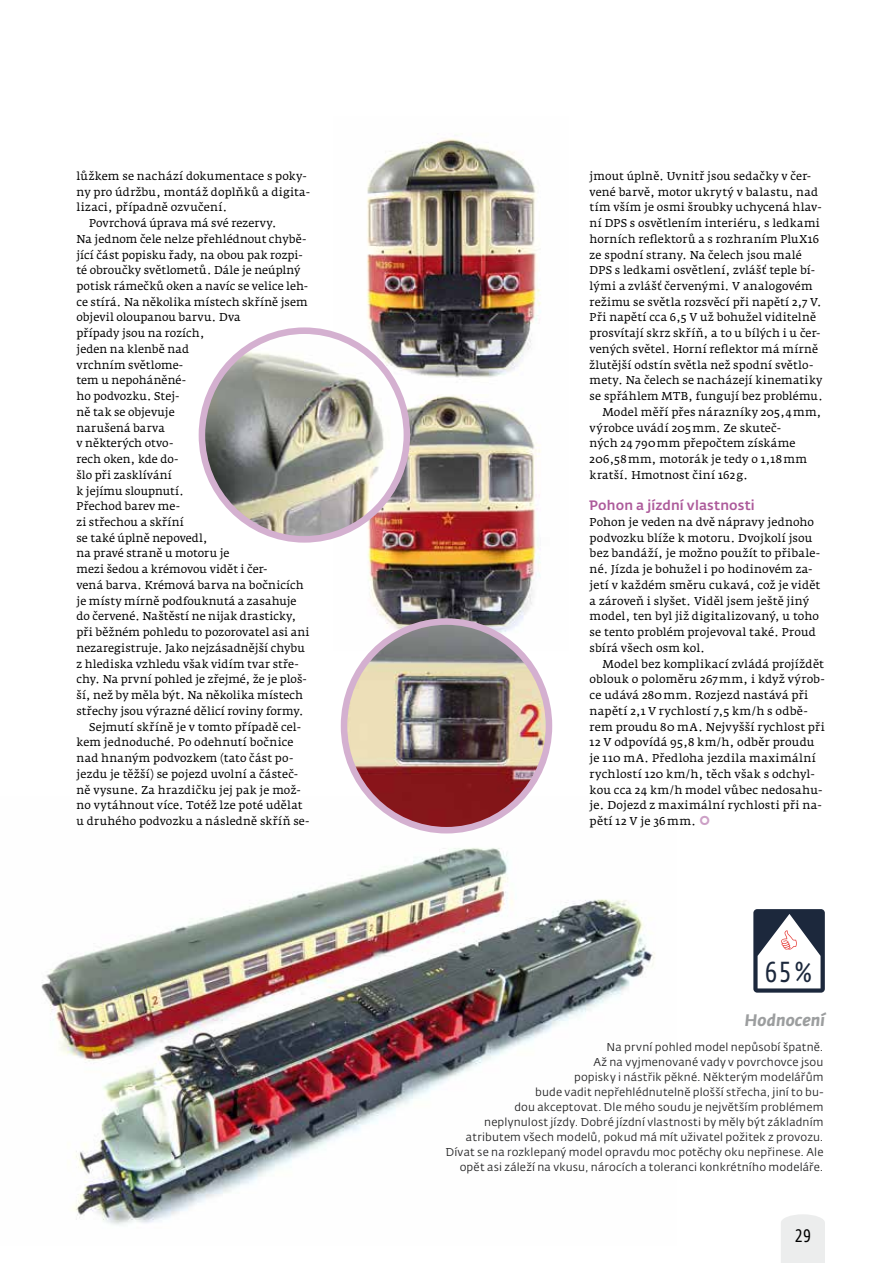
<style>
.page{position:relative;width:893px;height:1263px;background:#fff}
.page>*{position:absolute;margin:0;border:0;box-sizing:border-box;transform-origin:0 0}
.t1{font:28.65px "CD Fedra Cond Pro";color:#1c283c}
.t2{font:18px "CD Fedra Cond Pro";color:#000}
.t3{font:italic 700 16.5px "CD Fedra";letter-spacing:.01em;color:#9c9e9f}
.t4{font:500 13.5px "CD Fedra";letter-spacing:.01em;color:#ad5b9b}
.t5{font:11.25px/15.8px "Fedra Serif A Pro";letter-spacing:.015em;color:#000}
.t6{font:11.25px/15px "CD Fedra";letter-spacing:.015em;color:#282829;text-align:right}
.t7{font:11.25px "Fedra Serif A Pro";letter-spacing:-.005em;color:#000}
.s1{font-weight:500;font-size:15px;color:#cca0c6}
</style>
<div class="page">
<div style="left:781px;top:1214px;width:44px;height:49px;background:#eceded"></div>
<img style="left:41px;top:830px;width:614px;height:395px">
<div style="left:753px;top:909px;width:72px;height:84px;background:#1c283c;border-radius:4px"></div>
<svg style="left:758px;top:914px;width:62px;height:74px"></svg>
<img style="left:367px;top:395px;width:174px;height:226px">
<img style="left:367px;top:138px;width:174px;height:240px">
<img style="left:202px;top:331px;width:205px;height:208px">
<div style="left:199px;top:327px;width:211px;height:216px;border:7px solid #d4b0d0;border-radius:50%"></div>
<img style="left:344px;top:621px;width:203px;height:209px">
<div style="left:341px;top:618px;width:211px;height:215px;border:7px solid #d4b0d0;border-radius:50%"></div>
<p class="t5" style="left:77px;top:168px;width:232px">lůžkem se nachází dokumentace s poky-</p>
<p class="t5" style="left:77px;top:184px;width:235px">ny pro údržbu, montáž doplňků a digita-</p>
<p class="t5" style="left:77px;top:200px;width:152px">lizaci, případně ozvučení.</p>
<p class="t5" style="left:89px;top:215px;width:189px">Povrchová úprava má své rezervy.</p>
<p class="t5" style="left:77px;top:231px;width:231px">Na jednom čele nelze přehlédnout chybě-</p>
<p class="t5" style="left:77px;top:247px;width:228px">jící část popisku řady, na obou pak rozpi-</p>
<p class="t5" style="left:77px;top:262px;width:226px">té obroučky světlometů. Dále je neúplný</p>
<p class="t5" style="left:77px;top:278px;width:233px">potisk rámečků oken a navíc se velice leh-</p>
<p class="t5" style="left:77px;top:294px;width:233px">ce stírá. Na několika místech skříně jsem</p>
<p class="t5" style="left:77px;top:310px;width:166px">objevil oloupanou barvu. Dva</p>
<p class="t5" style="left:77px;top:325px;width:130px">případy jsou na rozích,</p>
<p class="t5" style="left:77px;top:341px;width:114px">jeden na klenbě nad</p>
<p class="t5" style="left:77px;top:357px;width:108px">vrchním světlome-</p>
<p class="t5" style="left:77px;top:373px;width:111px">tem u nepoháněné-</p>
<p class="t5" style="left:77px;top:388px;width:104px">ho podvozku. Stej-</p>
<p class="t5" style="left:77px;top:404px;width:100px">ně tak se objevuje</p>
<p class="t5" style="left:77px;top:420px;width:90px">narušená barva</p>
<p class="t5" style="left:77px;top:436px;width:98px">v některých otvo-</p>
<p class="t5" style="left:77px;top:451px;width:104px">rech oken, kde do-</p>
<p class="t5" style="left:77px;top:467px;width:97px">šlo při zasklívání</p>
<p class="t7" style="left:77px;top:484px;width:109px">k jejímu sloupnutí.</p>
<p class="t5" style="left:77px;top:498px;width:105px">Přechod barev me-</p>
<p class="t5" style="left:77px;top:514px;width:109px">zi střechou a skříní</p>
<p class="t5" style="left:77px;top:530px;width:133px">se také úplně nepovedl,</p>
<p class="t5" style="left:77px;top:546px;width:155px">na pravé straně u motoru je</p>
<p class="t5" style="left:77px;top:561px;width:192px">mezi šedou a krémovou vidět i čer-</p>
<p class="t5" style="left:77px;top:577px;width:229px">vená barva. Krémová barva na bočnicích</p>
<p class="t5" style="left:77px;top:593px;width:222px">je místy mírně podfouknutá a zasahuje</p>
<p class="t5" style="left:77px;top:609px;width:221px">do červené. Naštěstí ne nijak drasticky,</p>
<p class="t5" style="left:77px;top:624px;width:235px">při běžném pohledu to pozorovatel asi ani</p>
<p class="t5" style="left:77px;top:640px;width:230px">nezaregistruje. Jako nejzásadnější chybu</p>
<p class="t5" style="left:77px;top:656px;width:224px">z hlediska vzhledu však vidím tvar stře-</p>
<p class="t5" style="left:77px;top:672px;width:232px">chy. Na první pohled je zřejmé, že je ploš-</p>
<p class="t5" style="left:77px;top:687px;width:228px">ší, než by měla být. Na několika místech</p>
<p class="t5" style="left:77px;top:703px;width:229px">střechy jsou výrazné dělicí roviny formy.</p>
<p class="t5" style="left:89px;top:719px;width:213px">Sejmutí skříně je v tomto případě cel-</p>
<p class="t5" style="left:77px;top:734px;width:218px">kem jednoduché. Po odehnutí bočnice</p>
<p class="t5" style="left:77px;top:750px;width:218px">nad hnaným podvozkem (tato část po-</p>
<p class="t5" style="left:77px;top:766px;width:223px">jezdu je těžší) se pojezd uvolní a částeč-</p>
<p class="t5" style="left:77px;top:782px;width:226px">ně vysune. Za hrazdičku jej pak je mož-</p>
<p class="t5" style="left:77px;top:797px;width:227px">no vytáhnout více. Totéž lze poté udělat</p>
<p class="t5" style="left:77px;top:813px;width:234px">u druhého podvozku a následně skříň se-</p>
<p class="t5" style="left:590px;top:168px;width:223px">jmout úplně. Uvnitř jsou sedačky v čer-</p>
<p class="t5" style="left:590px;top:184px;width:230px">vené barvě, motor ukrytý v balastu, nad</p>
<p class="t5" style="left:590px;top:200px;width:233px">tím vším je osmi šroubky uchycená hlav-</p>
<p class="t5" style="left:590px;top:215px;width:232px">ní DPS s osvětlením interiéru, s ledkami</p>
<p class="t5" style="left:590px;top:231px;width:231px">horních reflektorů a s rozhraním PluX16</p>
<p class="t5" style="left:590px;top:247px;width:214px">ze spodní strany. Na čelech jsou malé</p>
<p class="t5" style="left:590px;top:262px;width:227px">DPS s ledkami osvětlení, zvlášť teple bí-</p>
<p class="t5" style="left:590px;top:278px;width:224px">lými a zvlášť červenými. V analogovém</p>
<p class="t5" style="left:590px;top:294px;width:234px">režimu se světla rozsvěcí při napětí 2,7 V.</p>
<p class="t5" style="left:590px;top:310px;width:228px">Při napětí cca 6,5 V už bohužel viditelně</p>
<p class="t5" style="left:590px;top:325px;width:232px">prosvítají skrz skříň, a to u bílých i u čer-</p>
<p class="t5" style="left:590px;top:341px;width:230px">vených světel. Horní reflektor má mírně</p>
<p class="t5" style="left:590px;top:357px;width:225px">žlutější odstín světla než spodní světlo-</p>
<p class="t5" style="left:590px;top:373px;width:234px">mety. Na čelech se nacházejí kinematiky</p>
<p class="t5" style="left:590px;top:388px;width:235px">se spřáhlem MTB, fungují bez problému.</p>
<p class="t5" style="left:602px;top:404px;width:221px">Model měří přes nárazníky 205,4mm,</p>
<p class="t5" style="left:590px;top:420px;width:193px">výrobce uvádí 205mm. Ze skuteč-</p>
<p class="t5" style="left:590px;top:436px;width:207px">ných 24 790mm přepočtem získáme</p>
<p class="t5" style="left:590px;top:451px;width:219px">206,58mm, motorák je tedy o 1,18mm</p>
<p class="t5" style="left:590px;top:467px;width:160px">kratší. Hmotnost činí 162g.</p>
<p class="t4" style="left:590px;top:497px;width:167px">Pohon a jízdní vlastnosti</p>
<p class="t5" style="left:590px;top:514px;width:232px">Pohon je veden na dvě nápravy jednoho podvozku blíže k motoru. Dvojkolí jsou bez bandáží, je možno použít to přibale&shy;né. Jízda je bohužel i po hodinovém za&shy;jetí v každém směru cukavá, což je vidět a zároveň i slyšet. Viděl jsem ještě jiný model, ten byl již digitalizovaný, u toho se tento problém projevoval také. Proud sbírá všech osm kol.</p>
<p class="t5" style="left:590px;top:656px;width:237px;text-indent:13px">Model bez komplikací zvládá projíždět oblouk o poloměru 267mm, i když výrob&shy;ce udává 280mm. Rozjezd nastává při napětí 2,1 V rychlostí 7,5 km/h s odbě&shy;rem proudu 80 mA. Nejvyšší rychlost při 12 V odpovídá 95,8 km/h, odběr proudu je 110 mA. Předloha jezdila maximální rychlostí 120 km/h, těch však s odchyl&shy;kou cca 24 km/h model vůbec nedosahu&shy;je. Dojezd z maximální rychlosti při na&shy;pětí 12 V je 36mm. <span class="s1">○</span></p>
<h1 class="t1" style="left:765px;top:956px;width:48px">65%</h1>
<h3 class="t3" style="left:745px;top:1009px;width:82px">Hodnocení</h3>
<p class="t6" style="left:446px;top:1039px;width:379px">Na první pohled model nepůsobí špatně.<br>Až na vyjmenované vady v povrchovce jsou<br>popisky i nástřik pěkné. Některým modelářům<br>bude vadit nepřehlédnutelně plošší střecha, jiní to bu-<br>dou akceptovat. Dle mého soudu je největším problémem<br>neplynulost jízdy. Dobré jízdní vlastnosti by měly být základním atributem všech modelů, pokud má mít uživatel požitek z provozu.<br>Dívat se na rozklepaný model opravdu moc potěchy oku nepřinese. Ale opět asi záleží na vkusu, nárocích a toleranci konkrétního modeláře.</p>
<h2 class="t2" style="left:794px;top:1226px;width:18px">29</h2>
</div>
